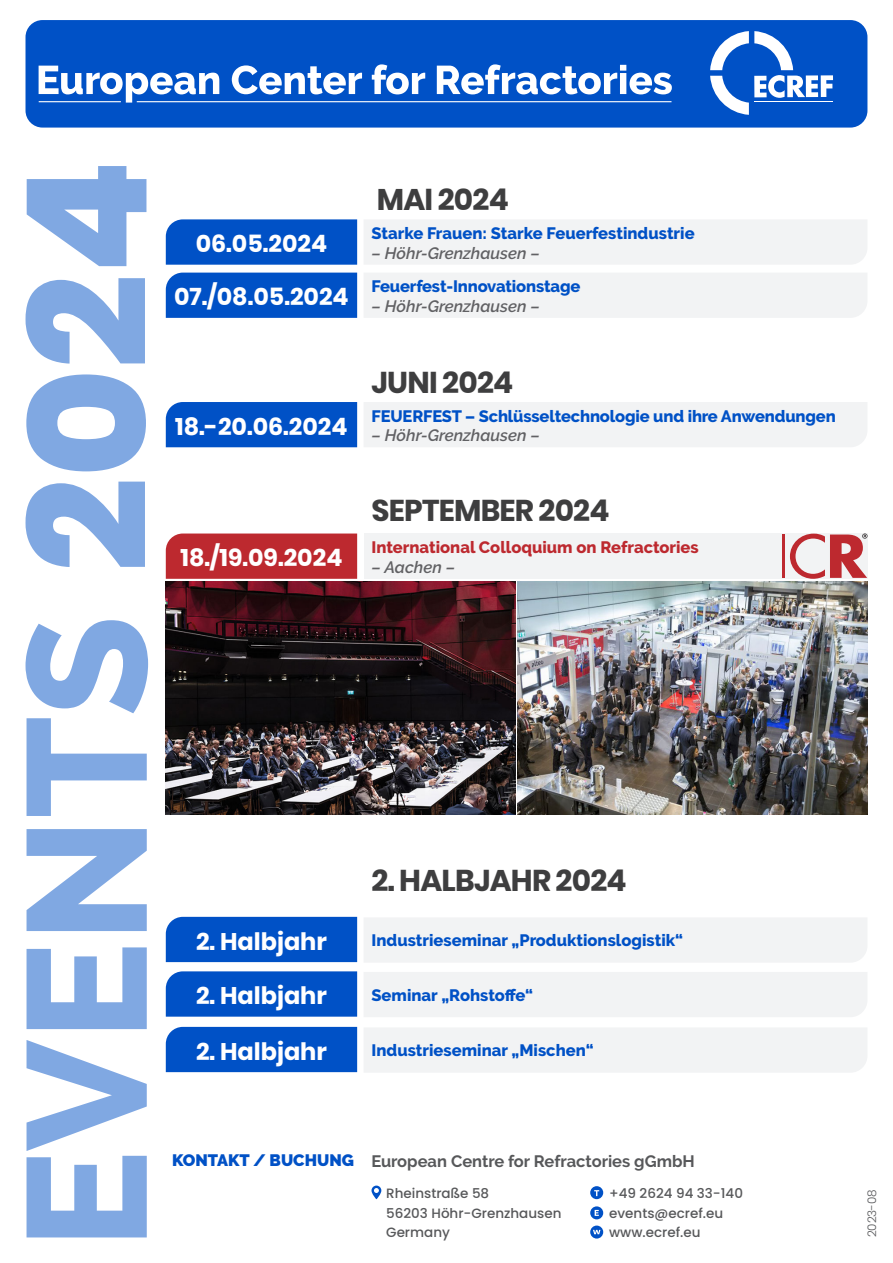
<style>
.page{position:relative;width:893px;height:1263px;background:#fff}
.page>*{position:absolute;margin:0;border:0;box-sizing:border-box;transform-origin:0 0}
.t1{font:700 30px "Poppins";letter-spacing:-.025em;color:#3e3e3f}
.t2{font:700 24px "Poppins";color:#fff}
.t3{font:800 16.5px "Raleway";color:#0051c6}
.t4{font:italic 600 16.5px "Raleway";color:#616164}
.t5{font:700 16.5px "Raleway";color:#57585a}
.t6{font:800 16.5px "Raleway";color:#bd292f}
.t7{font:500 13.5px/19.5px "Poppins";color:#57585a}
.t8{font:300 12px "Poppins";letter-spacing:-.005em;color:#57585a}
.s1{font-weight:900;color:#0051c6}
</style>
<div class="page">
<div style="left:364px;top:402px;width:503px;height:45px;background:#f2f3f4"></div>
<div style="left:364px;top:220px;width:503px;height:44px;background:#f2f3f4"></div>
<div style="left:364px;top:273px;width:503px;height:45px;background:#f2f3f4"></div>
<div style="left:26px;top:20px;width:841px;height:108px;background:#0051c6;border-radius:17px"></div>
<svg style="left:39px;top:64px;width:633px;height:39px"></svg>
<svg style="left:26px;top:620px;width:122px;height:617px"></svg>
<div style="left:166px;top:402px;width:191px;height:45px;background:#0051c6"></div>
<div style="left:166px;top:219px;width:191px;height:46px;background:#0051c6"></div>
<div style="left:166px;top:273px;width:191px;height:45px;background:#0051c6"></div>
<hr style="left:39px;top:101px;width:82px;height:1px;background:#fff">
<hr style="left:137px;top:101px;width:534px;height:1px;background:#fff">
<svg style="left:710px;top:31px;width:123px;height:84px"></svg>
<hr style="left:754px;top:101px;width:79px;height:1px;background:#fff">
<div style="left:364px;top:918px;width:503px;height:44px;background:#f2f3f4"></div>
<div style="left:166px;top:917px;width:191px;height:45px;background:#0051c6"></div>
<div style="left:364px;top:972px;width:503px;height:45px;background:#f2f3f4"></div>
<div style="left:166px;top:971px;width:191px;height:46px;background:#0051c6"></div>
<div style="left:364px;top:1028px;width:503px;height:44px;background:#f2f3f4"></div>
<div style="left:166px;top:1027px;width:191px;height:45px;background:#0051c6"></div>
<svg style="left:26px;top:166px;width:120px;height:401px;fill:#80a8e2"></svg>
<div style="left:364px;top:533px;width:503px;height:46px;background:#f2f3f4"></div>
<div style="left:166px;top:533px;width:191px;height:46px;background:#bd292f"></div>
<hr style="left:782px;top:534px;width:3px;height:44px;background:#bd292f">
<svg style="left:790px;top:533px;width:77px;height:46px"></svg>
<img style="left:518px;top:581px;width:349px;height:233px">
<img style="left:166px;top:581px;width:349px;height:233px">
<svg style="left:590px;top:1225px;width:13px;height:13px"></svg>
<svg style="left:593px;top:1230px;width:7px;height:4px"></svg>
<svg style="left:590px;top:1186px;width:13px;height:13px"></svg>
<svg style="left:594px;top:1190px;width:5px;height:6px"></svg>
<svg style="left:590px;top:1206px;width:13px;height:13px"></svg>
<svg style="left:595px;top:1210px;width:4px;height:6px"></svg>
<svg style="left:371px;top:1185px;width:10px;height:14px"></svg>
<h2 class="t2" style="left:196px;top:230px;width:133px">06.05.2024</h2>
<h2 class="t2" style="left:174px;top:283px;width:176px">07./08.05.2024</h2>
<h2 class="t2" style="left:175px;top:412px;width:174px">18.-20.06.2024</h2>
<h1 class="t1" style="left:377px;top:182px;width:134px">MAI 2024</h1>
<p class="t3" style="left:371px;top:224px;width:325px">Starke Frauen: Starke Feuerfestindustrie</p>
<p class="t4" style="left:371px;top:243px;width:170px">– Höhr-Grenzhausen –</p>
<p class="t3" style="left:371px;top:277px;width:210px">Feuerfest-Innovationstage</p>
<p class="t4" style="left:371px;top:296px;width:170px">– Höhr-Grenzhausen –</p>
<h1 class="t1" style="left:371px;top:365px;width:143px">JUNI 2024</h1>
<p class="t3" style="left:371px;top:407px;width:466px">FEUERFEST – Schlüsseltechnologie und ihre Anwendungen</p>
<p class="t4" style="left:371px;top:426px;width:170px">– Höhr-Grenzhausen –</p>
<h1 class="t1" style="left:371px;top:493px;width:240px">SEPTEMBER 2024</h1>
<h2 class="t2" style="left:180px;top:544px;width:163px">18./19.09.2024</h2>
<p class="t6" style="left:371px;top:538px;width:329px">International Colloquium on Refractories</p>
<p class="t4" style="left:371px;top:557px;width:85px">– Aachen –</p>
<h2 class="t2" style="left:196px;top:927px;width:132px">2. Halbjahr</h2>
<h2 class="t2" style="left:196px;top:982px;width:132px">2. Halbjahr</h2>
<h2 class="t2" style="left:196px;top:1037px;width:132px">2. Halbjahr</h2>
<h1 class="t1" style="left:371px;top:863px;width:257px">2. HALBJAHR 2024</h1>
<p class="t3" style="left:371px;top:931px;width:313px">Industrieseminar „Produktionslogistik“</p>
<p class="t3" style="left:371px;top:985px;width:163px">Seminar „Rohstoffe“</p>
<p class="t3" style="left:371px;top:1041px;width:224px">Industrieseminar „Mischen“</p>
<p class="t5" style="left:172px;top:1152px;width:524px"><span class="s1">KONTAKT / BUCHUNG</span> European Centre for Refractories gGmbH</p>
<p class="t7" style="left:386px;top:1184px;width:177px">Rheinstraße 58<br>56203 Höhr-Grenzhausen<br>Germany</p>
<p class="t7" style="left:609px;top:1184px;width:135px">+49 2624 94 33-140 events@ecref.eu www.ecref.eu</p>
<p class="t8" style="left:865px;top:1237px;width:50px;rotate:-90deg">2023-08</p>
</div>
